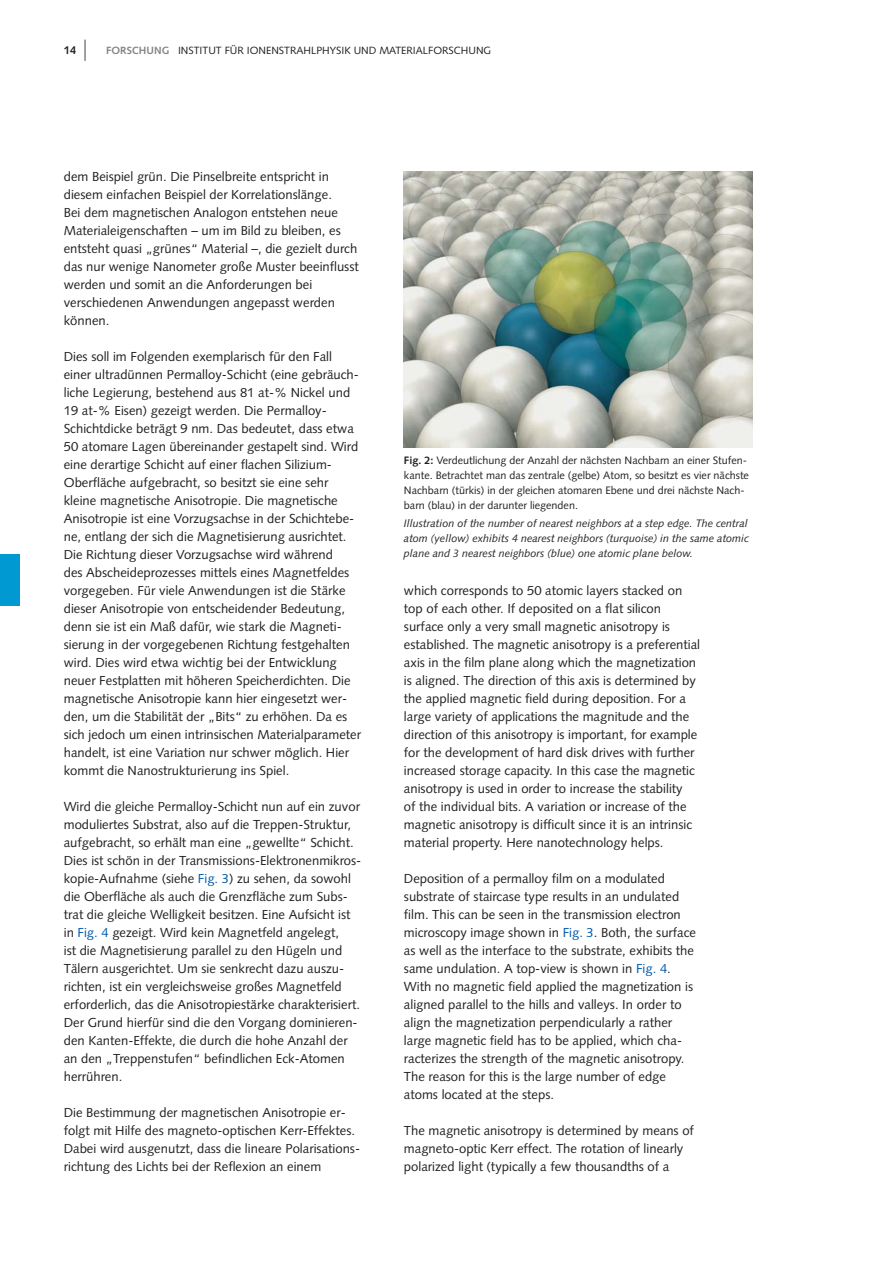
<style>
.page{position:relative;width:893px;height:1263px;background:#fff}
.page>*{position:absolute;margin:0;border:0;box-sizing:border-box;transform-origin:0 0}
.t1{font:13.05px/18px "Syntax LT";color:#231f20}
.t2{font:700 11.25px "Syntax LT";color:#231f20}
.t3{font:10.8px/15px "Syntax LT";color:#231f20}
.t4{font:italic 10.8px/15px "Syntax LT";color:#231f20;text-align:justify}
.t5{font:10.5px "Syntax LT";color:#231f20}
.s1{font-weight:700;color:#808285}
.s2{color:#005aaa}
.s3{font-weight:700}
</style>
<div class="page">
<hr style="left:84px;top:40px;width:2px;height:21px;background:#808285">
<img style="left:404px;top:171px;width:349px;height:277px">
<div style="left:0;top:554px;width:19px;height:51px;background:#0099d1"></div>
<p class="t2" style="left:64px;top:46px;width:14px">14</p>
<p class="t5" style="left:106px;top:46px;width:386px"><span class="s1">FORSCHUNG</span> INSTITUT FÜR IONENSTRAHLPHYSIK UND MATERIALFORSCHUNG</p>
<p class="t1" style="left:64px;top:169px;width:297px">dem Beispiel grün. Die Pinselbreite entspricht in diesem einfachen Beispiel der Korrelationslänge.<br>Bei dem magnetischen Analogon entstehen neue Materialeigenschaften – um im Bild zu bleiben, es entsteht quasi „grünes“ Material –, die gezielt durch das nur wenige Nanometer große Muster beeinflusst werden und somit an die Anforderungen bei verschiedenen Anwendungen angepasst werden können.</p>
<p class="t1" style="left:64px;top:349px;width:299px">Dies soll im Folgenden exemplarisch für den Fall einer ultradünnen Permalloy-Schicht (eine gebräuch&shy;liche Legierung, bestehend aus 81 at-% Nickel und 19 at-% Eisen) gezeigt werden. Die Permalloy-Schichtdicke beträgt 9 nm. Das bedeutet, dass etwa 50 atomare Lagen übereinander gestapelt sind. Wird eine derartige Schicht auf einer flachen Silizium-Oberfläche aufgebracht, so besitzt sie eine sehr kleine magnetische Anisotropie. Die magnetische Anisotropie ist eine Vorzugsachse in der Schichtebe&shy;ne, entlang der sich die Magnetisierung ausrichtet.<br>Die Richtung dieser Vorzugsachse wird während<br>des Abscheideprozesses mittels eines Magnetfeldes vorgegeben. Für viele Anwendungen ist die Stärke dieser Anisotropie von entscheidender Bedeutung, denn sie ist ein Maß dafür, wie stark die Magneti&shy;sierung in der vorgegebenen Richtung festgehalten wird. Dies wird etwa wichtig bei der Entwicklung neuer Festplatten mit höheren Speicherdichten. Die magnetische Anisotropie kann hier eingesetzt wer&shy;den, um die Stabilität der „Bits“ zu erhöhen. Da es sich jedoch um einen intrinsischen Materialparameter handelt, ist eine Variation nur schwer möglich. Hier kommt die Nanostrukturierung ins Spiel.</p>
<p class="t1" style="left:64px;top:799px;width:299px">Wird die gleiche Permalloy-Schicht nun auf ein zuvor moduliertes Substrat, also auf die Treppen-Struktur, aufgebracht, so erhält man eine „gewellte“ Schicht.<br>Dies ist schön in der Transmissions-Elektronenmikros&shy;kopie-Aufnahme (siehe <span class="s2">Fig. 3</span>) zu sehen, da sowohl die Oberfläche als auch die Grenzfläche zum Subs&shy;trat die gleiche Welligkeit besitzen. Eine Aufsicht ist in <span class="s2">Fig. 4</span> gezeigt. Wird kein Magnetfeld angelegt,<br>ist die Magnetisierung parallel zu den Hügeln und Tälern ausgerichtet. Um sie senkrecht dazu auszu&shy;richten, ist ein vergleichsweise großes Magnetfeld erforderlich, das die Anisotropiestärke charakterisiert.<br>Der Grund hierfür sind die den Vorgang dominieren&shy;den Kanten-Effekte, die durch die hohe Anzahl der an den „Treppenstufen“ befindlichen Eck-Atomen herrühren.</p>
<p class="t1" style="left:64px;top:1105px;width:298px">Die Bestimmung der magnetischen Anisotropie er&shy;folgt mit Hilfe des magneto-optischen Kerr-Effektes.<br>Dabei wird ausgenutzt, dass die lineare Polarisations&shy;richtung des Lichts bei der Reflexion an einem</p>
<p class="t3" style="left:404px;top:454px;width:347px"><span class="s3">Fig. 2:</span> Verdeutlichung der Anzahl der nächsten Nachbarn an einer Stufen&shy;kante. Betrachtet man das zentrale (gelbe) Atom, so besitzt es vier nächste Nachbarn (türkis) in der gleichen atomaren Ebene und drei nächste Nach&shy;barn (blau) in der darunter liegenden.</p>
<p class="t4" style="left:404px;top:517px;width:347px">Illustration of the number of nearest neighbors at a step edge. The central atom (yellow) exhibits 4 nearest neighbors (turquoise) in the same atomic plane and 3 nearest neighbors (blue) one atomic plane below.</p>
<p class="t1" style="left:404px;top:582px;width:298px">which corresponds to 50 atomic layers stacked on top of each other. If deposited on a flat silicon surface only a very small magnetic anisotropy is established. The magnetic anisotropy is a preferential axis in the film plane along which the magnetization is aligned. The direction of this axis is determined by the applied magnetic field during deposition. For a large variety of applications the magnitude and the direction of this anisotropy is important, for example for the development of hard disk drives with further increased storage capacity. In this case the magnetic anisotropy is used in order to increase the stability<br>of the individual bits. A variation or increase of the magnetic anisotropy is difficult since it is an intrinsic material property. Here nanotechnology helps.</p>
<p class="t1" style="left:404px;top:870px;width:294px">Deposition of a permalloy film on a modulated substrate of staircase type results in an undulated film. This can be seen in the transmission electron microscopy image shown in <span class="s2">Fig. 3</span>. Both, the surface as well as the interface to the substrate, exhibits the same undulation. A top-view is shown in <span class="s2">Fig. 4</span>.<br>With no magnetic field applied the magnetization is aligned parallel to the hills and valleys. In order to align the magnetization perpendicularly a rather large magnetic field has to be applied, which cha&shy;racterizes the strength of the magnetic anisotropy.<br>The reason for this is the large number of edge atoms located at the steps.</p>
<p class="t1" style="left:404px;top:1122px;width:291px">The magnetic anisotropy is determined by means of magneto-optic Kerr effect. The rotation of linearly polarized light (typically a few thousandths of a</p>
</div>
